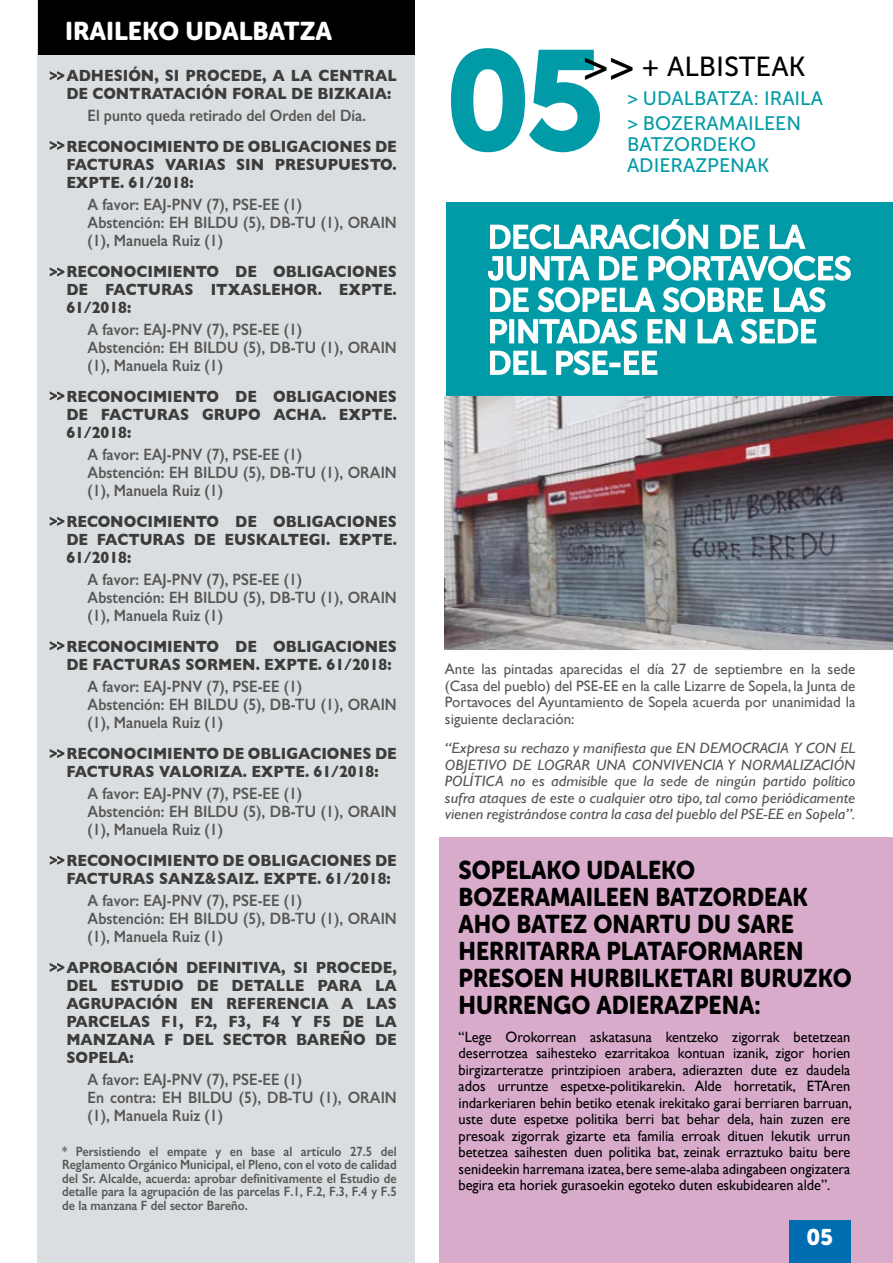
<style>
.page{position:relative;width:893px;height:1263px;background:#fff}
.page>*{position:absolute;margin:0;border:0;box-sizing:border-box;transform-origin:0 0}
.t1{font:129.75px "Museo Sans 500";color:#009ba6}
.t2{font:31.5px/31.5px "Museo Sans 500";color:#fff}
.t3{font:27.45px "Museo Sans 500";color:#000}
.t4{font:25.5px/27px "Museo Sans Rounded 900";color:#000;scale:.92 1}
.t5{font:25.5px "Museo Sans Rounded 900";color:#fff}
.t6{font:22.5px "Museo Sans Rounded 900";color:#fff}
.t7{font:19.5px/25.2px "Museo Sans 500";color:#009ba6}
.t8{font:600 16.5px/18px "Gill Sans";color:#575756;scale:.9 1}
.t9{font:700 16.5px/18px "Gill Sans";color:#3c3c3b;text-align:justify;scale:.9 1}
.t10{font:15px/16.5px "Gill Sans";color:#000;text-align:justify;scale:.96 1}
.t11{font:italic 15px/16.5px "Gill Sans";color:#575756;text-align:justify;scale:1.08 1}
.t12{font:15px/16.5px "Gill Sans";color:#575756;text-align:justify}
.t13{font:600 13.5px/13.5px "Gill Sans";color:#575756;text-align:justify;scale:.9 1}
.s1{font-size:46.05px}
</style>
<div class="page">
<div style="left:37px;top:0;width:378px;height:1263px;background:#dbdee1"></div>
<div style="left:439px;top:837px;width:454px;height:426px;background:#d9abcb"></div>
<div style="left:789px;top:1221px;width:61px;height:42px;background:#006db1"></div>
<img style="left:445px;top:395px;width:448px;height:255px">
<div style="left:446px;top:202px;width:447px;height:193px;background:#009ba6"></div>
<svg style="left:487px;top:219px;width:364px;height:157px"></svg>
<svg style="left:451px;top:48px;width:149px;height:105px"></svg>
<div style="left:38px;top:0;width:377px;height:54px;background:#000"></div>
<svg style="left:49px;top:963px;width:16px;height:9px"></svg>
<svg style="left:49px;top:855px;width:16px;height:10px"></svg>
<svg style="left:49px;top:749px;width:16px;height:9px"></svg>
<svg style="left:49px;top:641px;width:16px;height:9px"></svg>
<svg style="left:49px;top:517px;width:16px;height:9px"></svg>
<svg style="left:49px;top:391px;width:16px;height:9px"></svg>
<svg style="left:49px;top:267px;width:16px;height:9px"></svg>
<svg style="left:49px;top:141px;width:16px;height:9px"></svg>
<svg style="left:49px;top:71px;width:16px;height:9px"></svg>
<h3 class="t5" style="left:65px;top:16px;width:269px">IRAILEKO UDALBATZA</h3>
<p class="t9" style="left:66px;top:66px;width:369px">ADHESIÓN, SI PROCEDE, A LA CENTRAL<br>DE CONTRATACIÓN FORAL DE BIZKAIA:</p>
<p class="t8" style="left:88px;top:106px;width:311px">El punto queda retirado del Orden del Día.</p>
<p class="t9" style="left:66px;top:137px;width:369px">RECONOCIMIENTO DE OBLIGACIONES DE FACTURAS VARIAS SIN PRESUPUESTO.<br>EXPTE. 61/2018:</p>
<p class="t8" style="left:88px;top:195px;width:345px">A favor: EAJ-PNV (7), PSE-EE (1)<br>Abstención: EH BILDU (5), DB-TU (1), ORAIN (1), Manuela Ruiz (1)</p>
<p class="t9" style="left:66px;top:262px;width:369px">RECONOCIMIENTO DE OBLIGACIONES DE FACTURAS ITXASLEHOR. EXPTE.<br>61/2018:</p>
<p class="t8" style="left:88px;top:320px;width:345px">A favor: EAJ-PNV (7), PSE-EE (1)<br>Abstención: EH BILDU (5), DB-TU (1), ORAIN (1), Manuela Ruiz (1)</p>
<p class="t9" style="left:66px;top:387px;width:369px">RECONOCIMIENTO DE OBLIGACIONES DE FACTURAS GRUPO ACHA. EXPTE.<br>61/2018:</p>
<p class="t8" style="left:88px;top:445px;width:345px">A favor: EAJ-PNV (7), PSE-EE (1)<br>Abstención: EH BILDU (5), DB-TU (1), ORAIN (1), Manuela Ruiz (1)</p>
<p class="t9" style="left:66px;top:512px;width:369px">RECONOCIMIENTO DE OBLIGACIONES DE FACTURAS DE EUSKALTEGI. EXPTE.<br>61/2018:</p>
<p class="t8" style="left:88px;top:570px;width:345px">A favor: EAJ-PNV (7), PSE-EE (1)<br>Abstención: EH BILDU (5), DB-TU (1), ORAIN (1), Manuela Ruiz (1)</p>
<p class="t9" style="left:66px;top:637px;width:369px">RECONOCIMIENTO DE OBLIGACIONES<br>DE FACTURAS SORMEN. EXPTE. 61/2018:</p>
<p class="t8" style="left:88px;top:677px;width:345px">A favor: EAJ-PNV (7), PSE-EE (1)<br>Abstención: EH BILDU (5), DB-TU (1), ORAIN (1), Manuela Ruiz (1)</p>
<p class="t9" style="left:66px;top:744px;width:369px">RECONOCIMIENTO DE OBLIGACIONES DE<br>FACTURAS VALORIZA. EXPTE. 61/2018:</p>
<p class="t8" style="left:88px;top:784px;width:345px">A favor: EAJ-PNV (7), PSE-EE (1)<br>Abstención: EH BILDU (5), DB-TU (1), ORAIN (1), Manuela Ruiz (1)</p>
<p class="t9" style="left:66px;top:851px;width:369px">RECONOCIMIENTO DE OBLIGACIONES DE<br>FACTURAS SANZ&amp;SAIZ. EXPTE. 61/2018:</p>
<p class="t8" style="left:88px;top:891px;width:345px">A favor: EAJ-PNV (7), PSE-EE (1)<br>Abstención: EH BILDU (5), DB-TU (1), ORAIN (1), Manuela Ruiz (1)</p>
<p class="t9" style="left:66px;top:958px;width:369px">APROBACIÓN DEFINITIVA, SI PROCEDE, DEL ESTUDIO DE DETALLE PARA LA AGRUPACIÓN EN REFERENCIA A LAS PARCELAS F1, F2, F3, F4 Y F5 DE LA MANZANA F DEL SECTOR BAREÑO DE SOPELA:</p>
<p class="t8" style="left:88px;top:1070px;width:345px">A favor: EAJ-PNV (7), PSE-EE (1)<br>En contra: EH BILDU (5), DB-TU (1), ORAIN (1), Manuela Ruiz (1)</p>
<p class="t13" style="left:62px;top:1144px;width:373px">* Persistiendo el empate y en base al artículo 27.5 del Reglamento Orgánico Municipal, el Pleno, con el voto de calidad del Sr. Alcalde, acuerda: aprobar definitivamente el Estudio de detalle para la agrupación de las parcelas F.1, F.2, F.3, F.4 y F.5 de la manzana F del sector Bareño.</p>
<h1 class="t1" style="left:447px;top:30px;width:156px">05</h1>
<h3 class="t3" style="left:583px;top:52px;width:225px"><span class="s1">&gt;&gt;</span> + ALBISTEAK</h3>
<p class="t7" style="left:627px;top:86px;width:197px">&gt; UDALBATZA: IRAILA &gt; BOZERAMAILEEN</p>
<p class="t7" style="left:627px;top:134px;width:144px;line-height:21px">BATZORDEKO<br>ADIERAZPENAK</p>
<h2 class="t2" style="left:488px;top:221px;width:365px">DECLARACIÓN DE LA<br>JUNTA DE PORTAVOCES<br>DE SOPELA SOBRE LAS<br>PINTADAS EN LA SEDE<br>DEL PSE-EE</h2>
<p class="t12" style="left:445px;top:661px;width:412px">Ante las pintadas aparecidas el día 27 de septiembre en la sede (Casa del pueblo) del PSE-EE en la calle Lizarre de Sopela, la Junta de Portavoces del Ayuntamiento de Sopela acuerda por unanimidad la siguiente declaración:</p>
<p class="t11" style="left:445px;top:740px;width:382px">“Expresa su rechazo y manifiesta que EN DEMOCRACIA Y CON EL OBJETIVO DE LOGRAR UNA CONVIVENCIA Y NORMALIZACIÓN POLÍTICA no es admisible que la sede de ningún partido político sufra ataques de este o cualquier otro tipo, tal como periódicamente vienen registrándose contra la casa del pueblo del PSE-EE en Sopela”.</p>
<h3 class="t4" style="left:459px;top:856px;width:429px">SOPELAKO UDALEKO<br>BOZERAMAILEEN BATZORDEAK<br>AHO BATEZ ONARTU DU SARE<br>HERRITARRA PLATAFORMAREN<br>PRESOEN HURBILKETARI BURUZKO<br>HURRENGO ADIERAZPENA:</h3>
<p class="t10" style="left:459px;top:1028px;width:411px">“Lege Orokorrean askatasuna kentzeko zigorrak betetzean deserrotzea saihesteko ezarritakoa kontuan izanik, zigor horien birgizarteratze printzipioen arabera, adierazten dute ez daudela ados urruntze espetxe-politikarekin. Alde horretatik, ETAren indarkeriaren behin betiko etenak irekitako garai berriaren barruan, uste dute espetxe politika berri bat behar dela, hain zuzen ere presoak zigorrak gizarte eta familia erroak dituen lekutik urrun betetzea saihesten duen politika bat, zeinak erraztuko baitu bere senideekin harremana izatea, bere seme-alaba adingabeen ongizatera begira eta horiek gurasoekin egoteko duten eskubidearen alde”.</p>
<h3 class="t6" style="left:807px;top:1224px;width:28px">05</h3>
</div>
